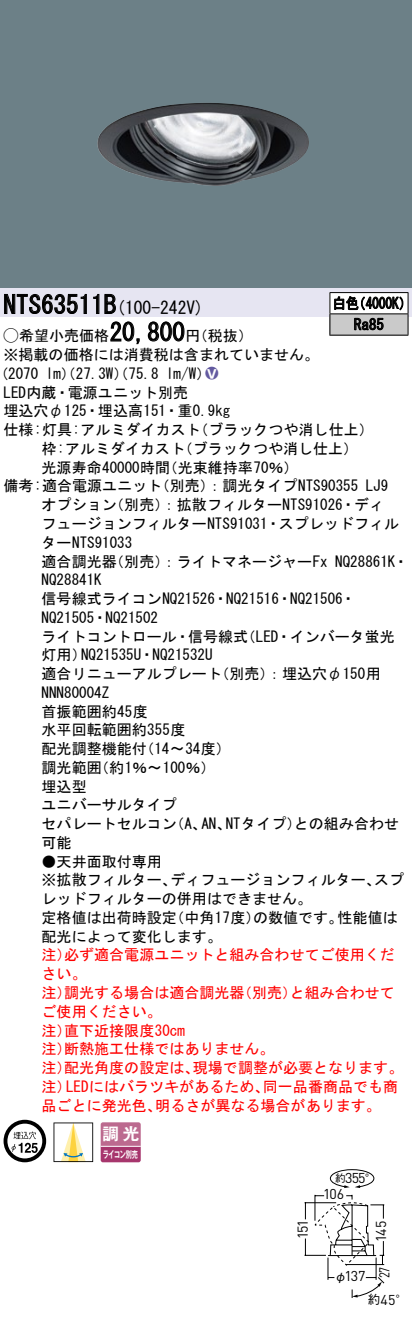
<style>
.page{position:relative;width:412px;height:1319px;background:#fff}
.page>*{position:absolute;margin:0;border:0;box-sizing:border-box;transform-origin:0 0}
.t1{font:25px "MS Gothic";color:#000}
.t2{font:17.5px "MS Gothic";color:#000}
.t3{font:16.5px "Gothic MB101 Pro De Bold 90 pv RKSJ H";color:#fff}
.t4{font:15px/18.8px "MS Gothic";color:#000}
.t5{font:15px/18.8px "MS Gothic";color:#f00}
.t6{font:15px/21.2px "MS Gothic";color:#000;scale:.88 1}
.t7{font:15px "Ford Classification 1";color:#635aa0}
.t8{font:14.25px "DINOT";letter-spacing:-.065em;color:#000}
.t9{font:14.25px "DINOT";letter-spacing:-.065em;color:#000;scale:.8 1}
.t10{font:12.5px "Gothic BBB Pro Medium 90 pv RKSJ H";color:#000}
.t11{font:10.5px "Gothic BBB Pro Medium 90 pv RKSJ H";color:#000}
.t12{font:9.5px "Gothic MB101 Pro De Bold 90 pv RKSJ H";letter-spacing:-.05em;color:#fff;scale:.65 1}
.s1{font-size:25px}
.s2{font-family:"Ford Classification 1"}
.s3{color:#fff}
.s4{font-family:"Gothic BBB Pro Medium 90 pv RKSJ H";font-size:12.5px}
</style>
<div class="page">
<div style="left:0;top:0;width:411px;height:288px;background:#6c8087"></div>
<img style="left:97px;top:103px;width:212px;height:83px">
<div style="left:0;top:288px;width:411px;height:29px;background:#e6e5f2"></div>
<svg style="left:4px;top:294px;width:83px;height:20px"></svg>
<svg style="left:93px;top:294px;width:23px;height:20px"></svg>
<svg style="left:110px;top:321px;width:30px;height:23px"></svg>
<svg style="left:147px;top:321px;width:37px;height:21px"></svg>
<svg style="left:4px;top:1119px;width:42px;height:43px"></svg>
<svg style="left:53px;top:1122px;width:40px;height:39px"></svg>
<svg style="left:100px;top:1122px;width:40px;height:40px"></svg>
<hr style="left:100px;top:1145px;width:40px;height:1px;background:#fff">
<hr style="left:329px;top:292px;width:78px;height:1px;background:#000">
<hr style="left:329px;top:335px;width:78px;height:1px;background:#000">
<svg style="left:329px;top:293px;width:79px;height:42px"></svg>
<svg style="left:304px;top:1169px;width:81px;height:129px"></svg>
<h1 class="t1" style="left:4px;top:292px;width:102px">NTS63511</h1>
<p class="t2" style="left:104px;top:298px;width:101px">(<span class="s1">B</span> 100-242 (V</p>
<p class="t6" style="left:353px;top:292px;width:36px;text-indent:-21px">白色<br>Ra85</p>
<p class="t6" style="left:352px;top:292px;width:69px">（4000 (K</p>
<h1 class="t1" style="left:109px;top:320px;width:76px">20,800</h1>
<p class="t4" style="left:4px;top:326px;width:316px"><span class="s2">A</span>希望小売価格<br>※掲載の価格には消費税は含まれていません。</p>
<p class="t7" style="left:205px;top:365px;width:14px">2<span class="s3">8</span></p>
<p class="t4" style="left:185px;top:326px;width:69px">（円税抜(</p>
<p class="t4" style="left:166px;top:364px;width:46px">l m (W/</p>
<p class="t4" style="left:-7px;top:364px;width:47px">（2070</p>
<p class="t4" style="left:4px;top:383px;width:186px">LED内蔵・電源ユニット別売</p>
<p class="t4" style="left:4px;top:401px;width:228px">埋込穴φ125・埋込高151・重0.9kg</p>
<p class="t4" style="left:193px;top:420px;width:182px">（ブラックつや消し仕上(</p>
<p class="t4" style="left:46px;top:364px;width:114px">lm）（27.3 ）（W 75.8</p>
<p class="t4" style="left:177px;top:420px;width:181px;text-indent:-174px">仕様:灯具:アルミダイカスト<br>（ブラックつや消し仕上(</p>
<p class="t4" style="left:162px;top:439px;width:137px;text-indent:-121px">枠:アルミダイカスト<br>（光束維持率70％(</p>
<p class="t4" style="left:42px;top:458px;width:130px">光源寿命40000時間</p>
<p class="t4" style="left:154px;top:476px;width:204px">（別売：）調光タイプNTS90355</p>
<p class="t4" style="left:109px;top:476px;width:276px;text-indent:-105px">備考:適合電源ユニット<br>（別売：）拡散フィルターNTS91026・ディ</p>
<p class="t4" style="left:365px;top:476px;width:24px">LJ9</p>
<p class="t4" style="left:42px;top:495px;width:76px">オプション</p>
<p class="t4" style="left:42px;top:514px;width:358px">フュージョンフィルターNTS91031・スプレッドフィル</p>
<p class="t4" style="left:42px;top:533px;width:92px">ターNTS91033</p>
<p class="t4" style="left:334px;top:551px;width:75px">NQ28861 ・K</p>
<p class="t4" style="left:109px;top:551px;width:219px">（別売：）ライトマネージャーFx</p>
<p class="t4" style="left:42px;top:551px;width:76px">適合調光器</p>
<p class="t4" style="left:42px;top:570px;width:61px">NQ28841K</p>
<p class="t4" style="left:42px;top:589px;width:315px">信号線式ライコンNQ21526・NQ21516・NQ21506・</p>
<p class="t4" style="left:42px;top:608px;width:118px">NQ21505・NQ21502</p>
<p class="t4" style="left:240px;top:626px;width:155px">（LED・インバータ蛍光</p>
<p class="t4" style="left:42px;top:626px;width:208px;text-align:center">ライトコントロール・信号線式<br>NQ21535 ・U NQ21532U</p>
<p class="t4" style="left:42px;top:645px;width:46px">灯用）</p>
<p class="t4" style="left:42px;top:664px;width:181px">適合リニューアルプレート</p>
<p class="t4" style="left:42px;top:683px;width:69px">NNN80004Z</p>
<p class="t4" style="left:42px;top:701px;width:107px">首振範囲約45度</p>
<p class="t4" style="left:42px;top:720px;width:145px">水平回転範囲約355度</p>
<p class="t4" style="left:139px;top:739px;width:93px">（14〜34度(</p>
<p class="t4" style="left:214px;top:664px;width:167px">（別売：）埋込穴φ150用</p>
<p class="t4" style="left:94px;top:739px;width:122px;text-indent:-52px">配光調整機能付<br>（約1％〜100％(</p>
<p class="t4" style="left:42px;top:758px;width:136px">調光範囲<br>埋込型<br>ユニバーサルタイプ</p>
<p class="t4" style="left:225px;top:814px;width:77px">NTタイプ）</p>
<p class="t4" style="left:293px;top:814px;width:106px">との組み合わせ</p>
<p class="t4" style="left:42px;top:814px;width:136px">セパレートセルコン可能</p>
<p class="t4" style="left:42px;top:851px;width:121px">●天井面取付専用</p>
<p class="t4" style="left:169px;top:814px;width:39px">（、A</p>
<p class="t4" style="left:201px;top:814px;width:31px">AN、</p>
<p class="t4" style="left:373px;top:870px;width:31px">スプ</p>
<p class="t4" style="left:170px;top:870px;width:212px">ディフュージョンフィルター、</p>
<p class="t4" style="left:42px;top:870px;width:271px">※拡散フィルター、<br>レッドフィルターの併用はできません。</p>
<p class="t4" style="left:169px;top:908px;width:92px">（中角17度）</p>
<p class="t4" style="left:42px;top:908px;width:181px">定格値は出荷時設定<br>配光によって変化します。</p>
<p class="t5" style="left:64px;top:945px;width:331px">必ず適合電源ユニットと組み合わせてご使用くだ</p>
<p class="t4" style="left:252px;top:908px;width:92px">の数値です。</p>
<p class="t4" style="left:337px;top:908px;width:61px">性能値は</p>
<p class="t5" style="left:42px;top:945px;width:46px">注）さい。</p>
<p class="t5" style="left:64px;top:983px;width:181px">調光する場合は適合調光器</p>
<p class="t5" style="left:237px;top:983px;width:61px">（別売）</p>
<p class="t5" style="left:289px;top:983px;width:106px">と組み合わせて</p>
<p class="t5" style="left:42px;top:983px;width:31px">注）</p>
<p class="t5" style="left:42px;top:1001px;width:121px">ご使用ください。</p>
<p class="t5" style="left:64px;top:1020px;width:122px">直下近接限度30cm</p>
<p class="t5" style="left:64px;top:1020px;width:211px;text-indent:-22px">注）<br>断熱施工仕様ではありません。</p>
<p class="t5" style="left:42px;top:1039px;width:31px">注）</p>
<p class="t5" style="left:192px;top:1058px;width:212px">現場で調整が必要となります。</p>
<p class="t5" style="left:64px;top:1058px;width:136px">配光角度の設定は、</p>
<p class="t5" style="left:42px;top:1058px;width:31px">注）</p>
<p class="t5" style="left:66px;top:1076px;width:204px">LEDにはバラツキがあるため、</p>
<p class="t5" style="left:262px;top:1076px;width:136px">同一品番商品でも商</p>
<p class="t5" style="left:42px;top:1076px;width:31px">注）</p>
<p class="t5" style="left:42px;top:1095px;width:121px">品ごとに発光色、</p>
<p class="t12" style="left:103px;top:1146px;width:56px">ライコン別売</p>
<p class="t5" style="left:155px;top:1095px;width:227px">明るさが異なる場合があります。</p>
<p class="t3" style="left:102px;top:1120px;width:38px">調光</p>
<p class="t8" style="left:344px;top:1168px;width:34px">355<span class="s4">°</span></p>
<p class="t11" style="left:335px;top:1169px;width:12px">約</p>
<p class="t8" style="left:292px;top:1239px;width:21px;rotate:-90deg">151</p>
<p class="t8" style="left:323px;top:1183px;width:22px">106</p>
<p class="t8" style="left:344px;top:1266px;width:22px">137</p>
<p class="t10" style="left:334px;top:1266px;width:14px">φ</p>
<p class="t8" style="left:370px;top:1241px;width:23px;rotate:-90deg">145</p>
<p class="t9" style="left:374px;top:1277px;width:16px;rotate:-90deg">27</p>
<p class="t10" style="left:367px;top:1289px;width:14px">約</p>
<p class="t8" style="left:380px;top:1289px;width:29px">45<span class="s4">°</span></p>
</div>
